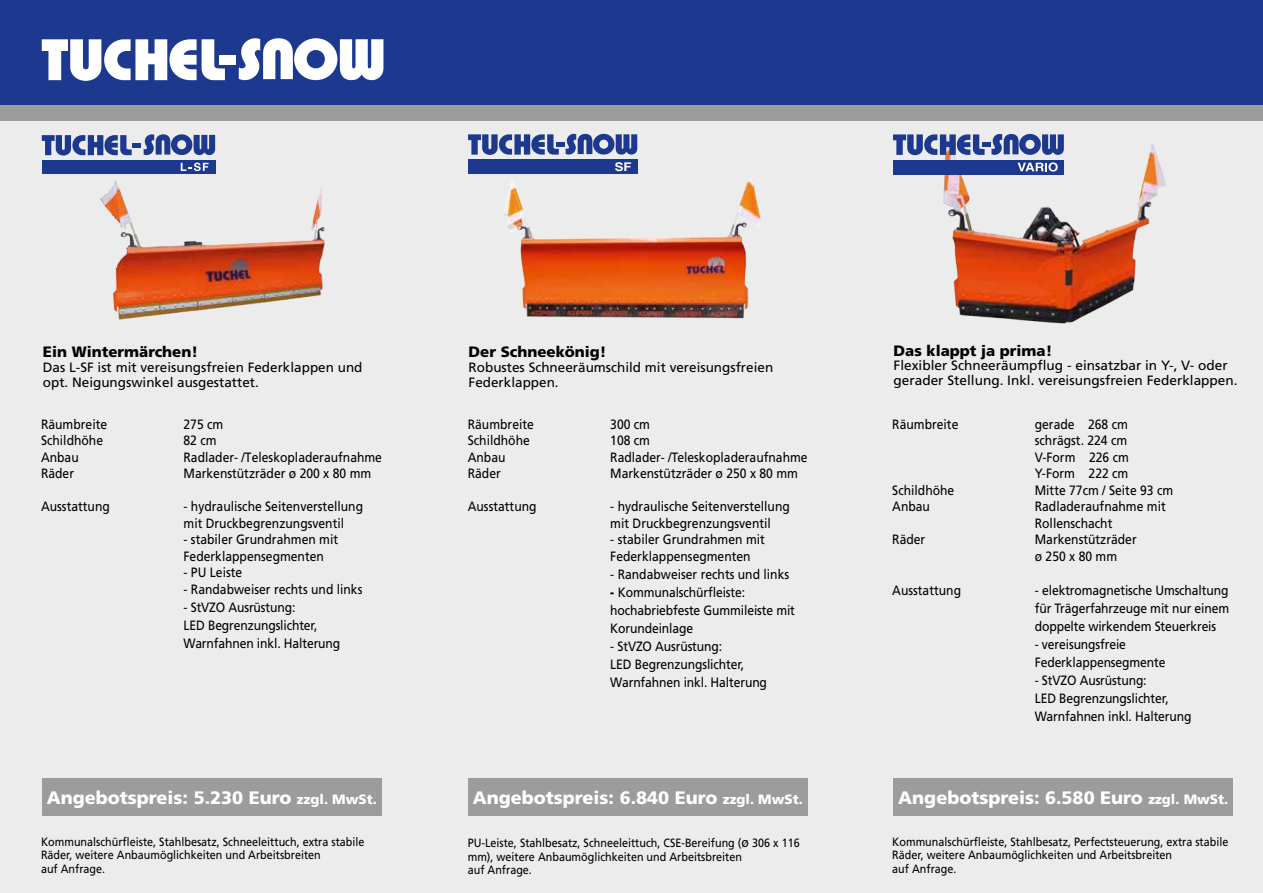
<style>
.page{position:relative;width:1263px;height:893px;background:#fff}
.page>*{position:absolute;margin:0;border:0;box-sizing:border-box;transform-origin:0 0}
.t1{font:900 18px "Frutiger";color:#fff}
.t2{font:900 15px "Frutiger";color:#000}
.t3{font:13.5px/18px "Frutiger";color:#000;scale:.9 1}
.t4{font:13.5px/15px "Frutiger";color:#000}
.t5{font:12px/13.5px "Frutiger";color:#000;scale:.9 1}
.t6{font:700 12px "Helvetica";color:#fff;scale:1.1 1}
.s1{font-weight:900}
.s2{font-size:13.5px}
</style>
<div class="page">
<div style="left:0;top:120px;width:1263px;height:773px;background:#ececec"></div>
<div style="left:0;top:0;width:1263px;height:108px;background:#1c388f"></div>
<div style="left:0;top:105px;width:1263px;height:15px;background:#9c9c9d"></div>
<img style="left:42px;top:168px;width:338px;height:164px">
<img style="left:468px;top:137px;width:340px;height:195px">
<img style="left:893px;top:136px;width:340px;height:196px">
<div style="left:42px;top:160px;width:174px;height:14px;background:#1c388f"></div>
<svg style="left:42px;top:134px;width:173px;height:22px"></svg>
<svg style="left:181px;top:163px;width:28px;height:8px"></svg>
<div style="left:220px;top:55px;width:16px;height:9px;background:#fff"></div>
<svg style="left:42px;top:39px;width:183px;height:42px"></svg>
<svg style="left:239px;top:38px;width:144px;height:42px"></svg>
<svg style="left:468px;top:134px;width:91px;height:21px"></svg>
<div style="left:468px;top:160px;width:169px;height:14px;background:#1c388f"></div>
<div style="left:556px;top:142px;width:8px;height:5px;background:#1c388f"></div>
<svg style="left:566px;top:134px;width:71px;height:21px"></svg>
<svg style="left:893px;top:134px;width:91px;height:21px"></svg>
<div style="left:893px;top:160px;width:171px;height:14px;background:#1c388f"></div>
<div style="left:982px;top:142px;width:8px;height:5px;background:#1c388f"></div>
<svg style="left:1017px;top:162px;width:41px;height:10px"></svg>
<svg style="left:991px;top:134px;width:73px;height:21px"></svg>
<div style="left:43px;top:778px;width:339px;height:37px;background:#9c9c9d"></div>
<div style="left:468px;top:778px;width:339px;height:37px;background:#9c9c9d"></div>
<div style="left:893px;top:778px;width:340px;height:37px;background:#9c9c9d"></div>
<p class="t2" style="left:43px;top:343px;width:157px">Ein Wintermärchen!</p>
<p class="t4" style="left:43px;top:360px;width:321px">Das L-SF ist mit vereisungsfreien Federklappen und opt. Neigungswinkel ausgestattet.</p>
<p class="t3" style="left:41px;top:415px;width:75px">Räumbreite</p>
<p class="t3" style="left:184px;top:415px;width:46px">275 cm</p>
<p class="t3" style="left:41px;top:432px;width:70px">Schildhöhe</p>
<p class="t3" style="left:184px;top:432px;width:38px">82 cm</p>
<p class="t3" style="left:41px;top:448px;width:43px">Anbau</p>
<p class="t3" style="left:184px;top:448px;width:222px">Radlader- /Teleskopladeraufnahme</p>
<p class="t3" style="left:41px;top:465px;width:38px">Räder</p>
<p class="t3" style="left:184px;top:465px;width:210px">Markenstützräder ø 200 x 80 mm</p>
<p class="t3" style="left:41px;top:498px;width:78px">Ausstattung</p>
<p class="t3" style="left:184px;top:498px;width:201px;line-height:16.5px">- hydraulische Seitenverstellung mit Druckbegrenzungsventil</p>
<p class="t3" style="left:184px;top:531px;width:173px;line-height:16.5px">- stabiler Grundrahmen mit<br>Federklappensegmenten</p>
<p class="t3" style="left:184px;top:564px;width:67px">- PU Leiste</p>
<p class="t3" style="left:184px;top:580px;width:200px">- Randabweiser rechts und links</p>
<p class="t3" style="left:184px;top:598px;width:176px">- StVZO Ausrüstung:<br>LED Begrenzungslichter,<br>Warnfahnen inkl. Halterung</p>
<p class="t6" style="left:615px;top:159px;width:17px">SF</p>
<p class="t2" style="left:469px;top:343px;width:139px">Der Schneekönig!</p>
<p class="t4" style="left:469px;top:360px;width:306px">Robustes Schneeräumschild mit vereisungsfreien<br>Federklappen.</p>
<p class="t3" style="left:468px;top:415px;width:75px">Räumbreite</p>
<p class="t3" style="left:610px;top:415px;width:46px">300 cm</p>
<p class="t3" style="left:468px;top:432px;width:70px">Schildhöhe</p>
<p class="t3" style="left:610px;top:432px;width:46px">108 cm</p>
<p class="t3" style="left:468px;top:448px;width:43px">Anbau</p>
<p class="t3" style="left:610px;top:448px;width:221px">Radlader- /Teleskopladeraufnahme</p>
<p class="t3" style="left:468px;top:465px;width:38px">Räder</p>
<p class="t3" style="left:610px;top:465px;width:210px">Markenstützräder ø 250 x 80 mm</p>
<p class="t3" style="left:468px;top:498px;width:78px">Ausstattung</p>
<p class="t3" style="left:610px;top:498px;width:201px;line-height:16.5px">- hydraulische Seitenverstellung mit Druckbegrenzungsventil</p>
<p class="t3" style="left:610px;top:531px;width:173px;line-height:16.5px">- stabiler Grundrahmen mit<br>Federklappensegmenten</p>
<p class="t3" style="left:610px;top:565px;width:200px">- Randabweiser rechts und links</p>
<p class="t3" style="left:610px;top:583px;width:207px"><span class="s1">-</span> Kommunalschürfleiste: hochabriebfeste Gummileiste mit<br>Korundeinlage</p>
<p class="t3" style="left:610px;top:637px;width:176px">- StVZO Ausrüstung:<br>LED Begrenzungslichter,<br>Warnfahnen inkl. Halterung</p>
<p class="t2" style="left:893px;top:342px;width:160px">Das klappt ja prima!</p>
<p class="t4" style="left:893px;top:358px;width:346px;line-height:14.2px">Flexibler Schneeräumpflug - einsatzbar in Y-, V- oder gerader Stellung. Inkl. vereisungsfreien Federklappen.</p>
<p class="t3" style="left:892px;top:415px;width:75px">Räumbreite</p>
<p class="t3" style="left:1035px;top:416px;width:106px;line-height:16.5px;text-align:justify">gerade 268 cm schrägst. 224 cm V-Form 226 cm Y-Form 222 cm</p>
<p class="t3" style="left:892px;top:481px;width:70px">Schildhöhe</p>
<p class="t3" style="left:1035px;top:481px;width:155px">Mitte 77cm / Seite 93 cm</p>
<p class="t3" style="left:892px;top:497px;width:43px">Anbau</p>
<p class="t3" style="left:1035px;top:498px;width:147px;line-height:16.5px">Radladeraufnahme mit<br>Rollenschacht</p>
<p class="t3" style="left:892px;top:530px;width:38px">Räder</p>
<p class="t3" style="left:1035px;top:531px;width:115px;line-height:16.5px">Markenstützräder ø 250 x 80 mm</p>
<p class="t3" style="left:892px;top:581px;width:78px">Ausstattung</p>
<p class="t3" style="left:1035px;top:581px;width:217px;text-align:justify">- elektromagnetische Umschaltung für Trägerfahrzeuge mit nur einem doppelte wirkendem Steuerkreis</p>
<p class="t3" style="left:1035px;top:635px;width:147px">- vereisungsfreie<br>Federklappensegmente</p>
<p class="t3" style="left:1035px;top:671px;width:176px">- StVZO Ausrüstung:<br>LED Begrenzungslichter,<br>Warnfahnen inkl. Halterung</p>
<h1 class="t1" style="left:47px;top:787px;width:331px">Angebotspreis: 5.230 Euro <span class="s2">zzgl. MwSt.</span></h1>
<h1 class="t1" style="left:473px;top:787px;width:331px">Angebotspreis: 6.840 Euro <span class="s2">zzgl. MwSt.</span></h1>
<h1 class="t1" style="left:898px;top:787px;width:331px">Angebotspreis: 6.580 Euro <span class="s2">zzgl. MwSt.</span></h1>
<p class="t5" style="left:41px;top:835px;width:361px">Kommunalschürfleiste, Stahlbesatz, Schneeleittuch, extra stabile<br>Räder, weitere Anbaumöglichkeiten und Arbeitsbreiten<br>auf Anfrage.</p>
<p class="t5" style="left:468px;top:836px;width:370px">PU-Leiste, Stahlbesatz, Schneeleittuch, CSE-Bereifung (<span class="s2">ø</span> 306 x 116 mm), weitere Anbaumöglichkeiten und Arbeitsbreiten<br>auf Anfrage.</p>
<p class="t5" style="left:892px;top:835px;width:375px">Kommunalschürfleiste, Stahlbesatz, Perfectsteuerung, extra stabile<br>Räder, weitere Anbaumöglichkeiten und Arbeitsbreiten<br>auf Anfrage.</p>
</div>
